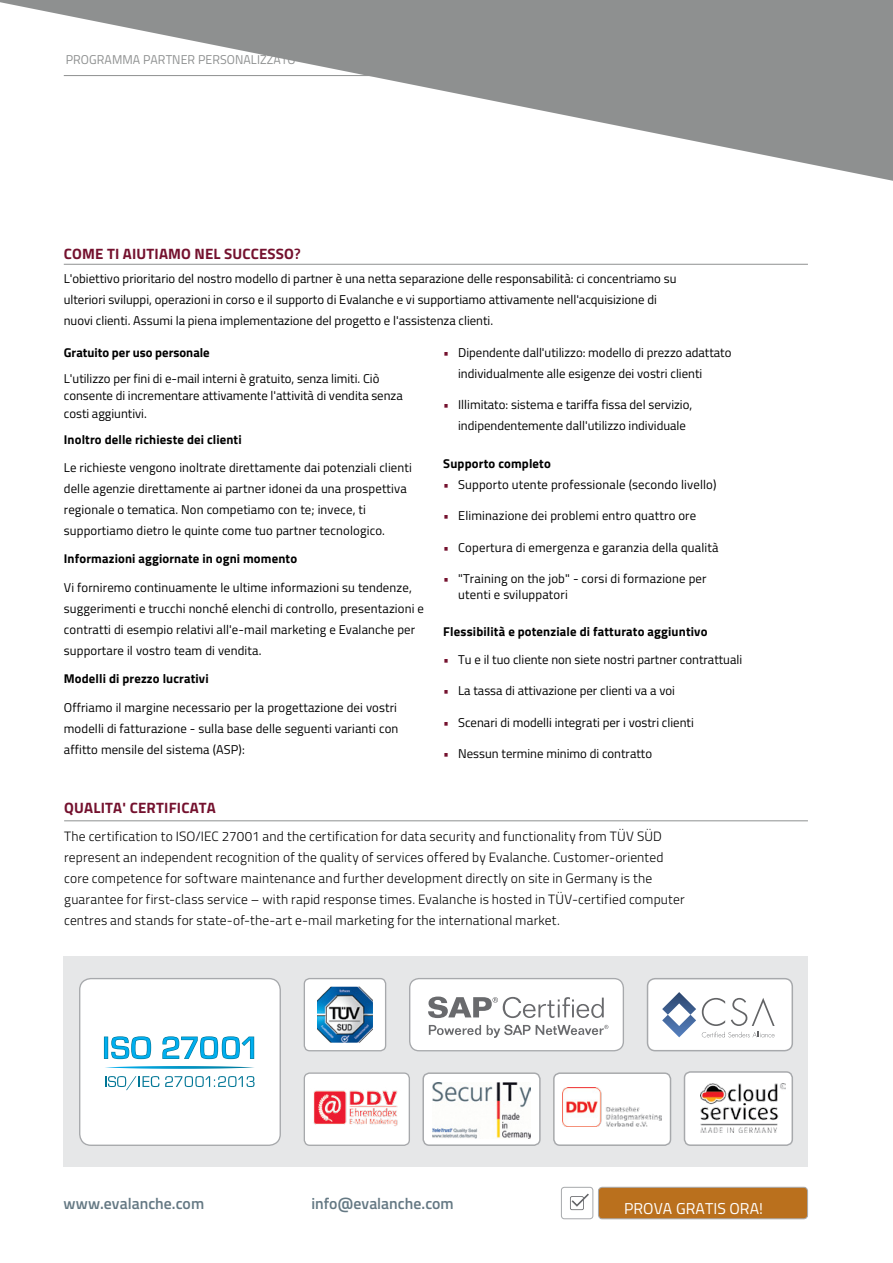
<style>
.page{position:relative;width:893px;height:1263px;background:#fff}
.page>*{position:absolute;margin:0;border:0;box-sizing:border-box;transform-origin:0 0}
.t1{font:600 15.75px "Titillium";color:#647883}
.t2{font:15.75px "Titillium Web";letter-spacing:.005em;color:#fff}
.t3{font:700 15px "Titillium Web";letter-spacing:.01em;color:#74112e}
.t4{font:300 13.5px/21px "Titillium";letter-spacing:.01em;color:#000}
.t5{font:12.75px/21px "Titillium Web";color:#000}
.t6{font:700 12.75px "Titillium Web";letter-spacing:.01em;color:#000}
.t7{font:12.75px "Titillium Web";color:#8e9090}
.s1{font-family:"Titillium";font-weight:600}
.s2{font-family:"Titillium";color:#74112e}
</style>
<div class="page">
<hr style="left:64px;top:264px;width:744px;height:1px;background:#8e9090">
<svg style="left:0;top:0;width:893px;height:181px;fill:#8e9090"></svg>
<hr style="left:64px;top:75px;width:744px;height:1px;background:#8e9090">
<hr style="left:64px;top:820px;width:744px;height:1px;background:#8e9090">
<div style="left:598px;top:1187px;width:209px;height:32px;background:#ba701d;border-radius:4px"></div>
<div style="left:598px;top:1187px;width:210px;height:32px;border:1px solid #a7a9ac;border-radius:4px"></div>
<svg style="left:570px;top:1194px;width:19px;height:16px"></svg>
<div style="left:561px;top:1187px;width:32px;height:32px;border:1px solid #a7a9ac;border-radius:3px"></div>
<div style="left:63px;top:957px;width:745px;height:210px;background:#e6e7e8"></div>
<div style="left:409px;top:978px;width:215px;height:73px;background:#fff;border-radius:10px"></div>
<div style="left:409px;top:978px;width:215px;height:73px;border:1px solid #a7a9ac;border-radius:9px"></div>
<svg style="left:428px;top:996px;width:176px;height:22px"></svg>
<svg style="left:429px;top:1025px;width:52px;height:10px"></svg>
<svg style="left:487px;top:1025px;width:121px;height:13px"></svg>
<div style="left:304px;top:1072px;width:106px;height:74px;background:#fff;border-radius:6px"></div>
<div style="left:304px;top:1072px;width:106px;height:74px;border:1px solid #a7a9ac;border-radius:5px"></div>
<img style="left:313px;top:1090px;width:85px;height:36px">
<div style="left:553px;top:1072px;width:118px;height:74px;background:#fff;border-radius:7px"></div>
<div style="left:553px;top:1072px;width:118px;height:74px;border:2px solid #a7a9ac;border-radius:6px"></div>
<img style="left:562px;top:1088px;width:99px;height:38px">
<div style="left:422px;top:1072px;width:119px;height:74px;background:#fff;border-radius:7px"></div>
<img style="left:433px;top:1082px;width:97px;height:56px">
<div style="left:422px;top:1072px;width:119px;height:74px;border:2px solid #a7a9ac;border-radius:6px"></div>
<div style="left:684px;top:1071px;width:109px;height:75px;background:#fff;border-radius:7px"></div>
<div style="left:684px;top:1071px;width:109px;height:75px;border:2px solid #a7a9ac;border-radius:6px"></div>
<img style="left:700px;top:1084px;width:85px;height:48px">
<div style="left:647px;top:978px;width:146px;height:73px;background:#fff;border-radius:9px"></div>
<div style="left:647px;top:978px;width:146px;height:73px;border:2px solid #a7a9ac;border-radius:8px"></div>
<svg style="left:662px;top:992px;width:34px;height:45px"></svg>
<svg style="left:702px;top:1032px;width:73px;height:5px"></svg>
<svg style="left:702px;top:998px;width:23px;height:28px"></svg>
<svg style="left:731px;top:998px;width:44px;height:28px"></svg>
<div style="left:79px;top:978px;width:202px;height:168px;background:#fff;border-radius:12px"></div>
<div style="left:79px;top:978px;width:202px;height:168px;border:1px solid #a7a9ac;border-radius:11px"></div>
<svg style="left:104px;top:1036px;width:150px;height:23px"></svg>
<svg style="left:105px;top:1076px;width:54px;height:14px"></svg>
<svg style="left:165px;top:1076px;width:90px;height:11px"></svg>
<svg style="left:105px;top:1066px;width:149px;height:3px"></svg>
<div style="left:304px;top:978px;width:82px;height:73px;background:#fff;border-radius:6px"></div>
<div style="left:304px;top:978px;width:82px;height:73px;border:1px solid #a7a9ac;border-radius:5px"></div>
<img style="left:317px;top:987px;width:56px;height:56px">
<p class="t7" style="left:66px;top:50px;width:47px">GRAMM</p>
<p class="t3" style="left:64px;top:242px;width:238px">COME TI AIUTIAMO NEL SUCCESSO<span class="s1">?</span></p>
<p class="t5" style="left:64px;top:268px;width:614px">L'obiettivo prioritario del nostro modello di partner è una netta separazione delle responsabilità: ci concentriamo su ulteriori sviluppi, operazioni in corso e il supporto di Evalanche e vi supportiamo attivamente nell'acquisizione di nuovi clienti. Assumi la piena implementazione del progetto e l'assistenza clienti.</p>
<p class="t5" style="left:458px;top:341px;width:275px;text-indent:-15px"><span class="s2">•</span> Dipendente dall'utilizzo: modello di prezzo adattato individualmente alle esigenze dei vostri clienti</p>
<p class="t5" style="left:458px;top:394px;width:236px;text-indent:-15px"><span class="s2">•</span> Illimitato: sistema e tariffa fissa del servizio, indipendentemente dall'utilizzo individuale</p>
<p class="t6" style="left:443px;top:454px;width:109px">Supporto completo</p>
<p class="t5" style="left:443px;top:473px;width:275px"><span class="s2">•</span> Supporto utente professionale (secondo livello)</p>
<p class="t5" style="left:443px;top:505px;width:254px"><span class="s2">•</span> Eliminazione dei problemi entro quattro ore</p>
<p class="t5" style="left:443px;top:536px;width:277px"><span class="s2">•</span> Copertura di emergenza e garanzia della qualità</p>
<p class="t5" style="left:458px;top:570px;width:250px;line-height:15.3px;text-indent:-15px"><span class="s2">•</span> "Training on the job" - corsi di formazione per utenti e sviluppatori</p>
<p class="t6" style="left:443px;top:622px;width:266px">Flessibilità e potenziale di fatturato aggiuntivo</p>
<p class="t5" style="left:443px;top:648px;width:300px"><span class="s2">•</span> Tu e il tuo cliente non siete nostri partner contrattuali</p>
<p class="t5" style="left:443px;top:679px;width:233px"><span class="s2">•</span> La tassa di attivazione per clienti va a voi</p>
<p class="t5" style="left:443px;top:711px;width:252px"><span class="s2">•</span> Scenari di modelli integrati per i vostri clienti</p>
<p class="t5" style="left:443px;top:742px;width:210px"><span class="s2">•</span> Nessun termine minimo di contratto</p>
<p class="t6" style="left:64px;top:343px;width:147px">Gratuito per uso personale</p>
<p class="t5" style="left:64px;top:368px;width:340px;line-height:17.9px">L'utilizzo per fini di e-mail interni è gratuito, senza limiti. Ciò consente di incrementare attivamente l'attività di vendita senza costi aggiuntivi.</p>
<p class="t6" style="left:64px;top:429px;width:179px">Inoltro delle richieste dei clienti</p>
<p class="t5" style="left:64px;top:456px;width:350px">Le richieste vengono inoltrate direttamente dai potenziali clienti delle agenzie direttamente ai partner idonei da una prospettiva regionale o tematica. Non competiamo con te; invece, ti supportiamo dietro le quinte come tuo partner tecnologico.</p>
<p class="t6" style="left:64px;top:549px;width:235px">Informazioni aggiornate in ogni momento</p>
<p class="t5" style="left:64px;top:576px;width:362px">Vi forniremo continuamente le ultime informazioni su tendenze, suggerimenti e trucchi nonché elenchi di controllo, presentazioni e contratti di esempio relativi all'e-mail marketing e Evalanche per supportare il vostro team di vendita.</p>
<p class="t6" style="left:64px;top:669px;width:146px">Modelli di prezzo lucrativi</p>
<p class="t5" style="left:64px;top:696px;width:336px;text-align:justify">Offriamo il margine necessario per la progettazione dei vostri modelli di fatturazione - sulla base delle seguenti varianti con affitto mensile del sistema (ASP):</p>
<p class="t3" style="left:64px;top:796px;width:153px">QUALITA' CERTIFICATA</p>
<p class="t4" style="left:64px;top:825px;width:622px">The certification to ISO/IEC 27001 and the certification for data security and functionality from TÜV SÜD represent an independent recognition of the quality of services offered by Evalanche. Customer-oriented core competence for software maintenance and further development directly on site in Germany is the guarantee for first-class service – with rapid response times. Evalanche is hosted in TÜV-certified computer centres and stands for state-of-the-art e-mail marketing for the international market.</p>
<p class="t1" style="left:311px;top:1191px;width:144px">info@evalanche.com</p>
<p class="t1" style="left:63px;top:1191px;width:142px">www.evalanche.com</p>
<p class="t2" style="left:624px;top:1197px;width:141px">PROVA GRATIS ORA!</p>
</div>
